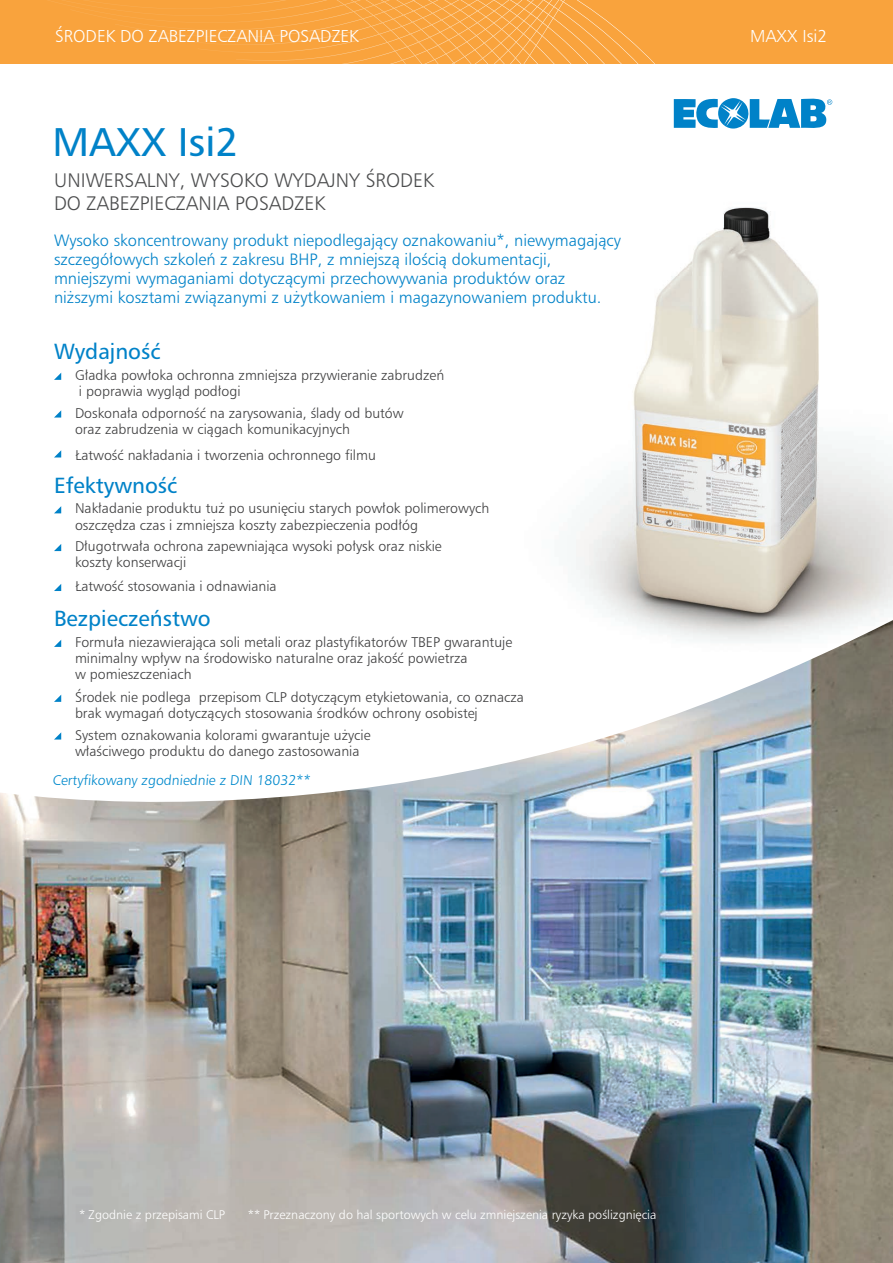
<style>
.page{position:relative;width:893px;height:1263px;background:#fff}
.page>*{position:absolute;margin:0;border:0;box-sizing:border-box;transform-origin:0 0}
.t1{font:38.4px "Humnst 777 PL";color:#0082c8}
.t2{font:21px "Humnst 777 PL";color:#0082c8}
.t3{font:18.75px/22.5px "Humnst 777 Lt PL";color:#4b4c4d}
.t4{font:16.5px "Humnst 777 Lt PL";color:#fff}
.t5{font:15.75px/18.9px "Humnst 777 Lt PL";color:#0082c8}
.t6{font:13.5px/16.2px "Humnst 777 Lt PL";color:#3e3e3f}
.t7{font:13.5px "Humnst 777 Lt PL";color:#0089cc}
.t8{font:12px "Humnst 777 Lt PL";color:#fff}
</style>
<div class="page">
<img style="left:576px;top:207px;width:317px;height:413px">
<img style="left:0;top:620px;width:893px;height:643px">
<div style="left:0;top:0;width:893px;height:64px;background:#f9a33d"></div>
<svg style="left:48px;top:0;width:60px;height:18px"></svg>
<img style="left:272px;top:53px;width:97px;height:11px">
<img style="left:369px;top:0;width:131px;height:64px">
<img style="left:198px;top:0;width:287px;height:53px">
<img style="left:116px;top:0;width:332px;height:38px">
<img style="left:109px;top:0;width:295px;height:23px">
<img style="left:500px;top:0;width:155px;height:64px">
<svg style="left:674px;top:98px;width:158px;height:31px"></svg>
<svg style="left:54px;top:373px;width:7px;height:7px"></svg>
<svg style="left:54px;top:410px;width:7px;height:7px"></svg>
<svg style="left:54px;top:450px;width:7px;height:7px"></svg>
<svg style="left:54px;top:506px;width:7px;height:7px"></svg>
<svg style="left:54px;top:544px;width:7px;height:7px"></svg>
<svg style="left:54px;top:584px;width:7px;height:7px"></svg>
<svg style="left:54px;top:640px;width:7px;height:7px"></svg>
<svg style="left:54px;top:695px;width:7px;height:7px"></svg>
<svg style="left:54px;top:732px;width:7px;height:7px"></svg>
<p class="t4" style="left:55px;top:25px;width:306px">ŚRODEK DO ZABEZPIECZANIA POSADZEK</p>
<p class="t4" style="left:750px;top:25px;width:79px">MAXX Isi2</p>
<h1 class="t1" style="left:53px;top:117px;width:188px">MAXX Isi2</h1>
<h3 class="t3" style="left:54px;top:169px;width:382px">UNIWERSALNY, WYSOKO WYDAJNY ŚRODEK<br>DO ZABEZPIECZANIA POSADZEK</h3>
<p class="t5" style="left:54px;top:231px;width:568px">Wysoko skoncentrowany produkt niepodlegający oznakowaniu*, niewymagający szczegółowych szkoleń z zakresu BHP, z mniejszą ilością dokumentacji, mniejszymi wymaganiami dotyczącymi przechowywania produktów oraz niższymi kosztami związanymi z użytkowaniem i magazynowaniem produktu.</p>
<h2 class="t2" style="left:54px;top:338px;width:108px">Wydajność</h2>
<p class="t6" style="left:75px;top:367px;width:371px">Gładka powłoka ochronna zmniejsza przywieranie zabrudzeń i poprawia wygląd podłogi</p>
<p class="t6" style="left:75px;top:404px;width:330px">Doskonała odporność na zarysowania, ślady od butów oraz zabrudzenia w ciągach komunikacyjnych</p>
<p class="t6" style="left:75px;top:446px;width:302px">Łatwość nakładania i tworzenia ochronnego filmu</p>
<h2 class="t2" style="left:54px;top:472px;width:125px">Efektywność</h2>
<p class="t6" style="left:75px;top:500px;width:416px">Nakładanie produktu tuż po usunięciu starych powłok polimerowych oszczędza czas i zmniejsza koszty zabezpieczenia podłóg</p>
<p class="t6" style="left:75px;top:538px;width:368px">Długotrwała ochrona zapewniająca wysoki połysk oraz niskie koszty konserwacji</p>
<p class="t6" style="left:75px;top:578px;width:203px">Łatwość stosowania i odnawiania</p>
<h2 class="t2" style="left:54px;top:605px;width:158px">Bezpieczeństwo</h2>
<p class="t6" style="left:75px;top:634px;width:439px">Formuła niezawierająca soli metali oraz plastyfikatorów TBEP gwarantuje minimalny wpływ na środowisko naturalne oraz jakość powietrza<br>w pomieszczeniach</p>
<p class="t6" style="left:75px;top:689px;width:450px">Środek nie podlega przepisom CLP dotyczącym etykietowania, co oznacza brak wymagań dotyczących stosowania środków ochrony osobistej</p>
<p class="t6" style="left:75px;top:726px;width:297px">System oznakowania kolorami gwarantuje użycie właściwego produktu do danego zastosowania</p>
<p class="t7" style="left:52px;top:771px;width:261px">Certyfikowany zgodniednie z DIN 18032**</p>
<p class="t8" style="left:79px;top:1206px;width:148px">* Zgodnie z przepisami CLP</p>
<p class="t8" style="left:248px;top:1206px;width:410px">** Przeznaczony do hal sportowych w celu zmniejszenia ryzyka poślizgnięcia</p>
</div>
